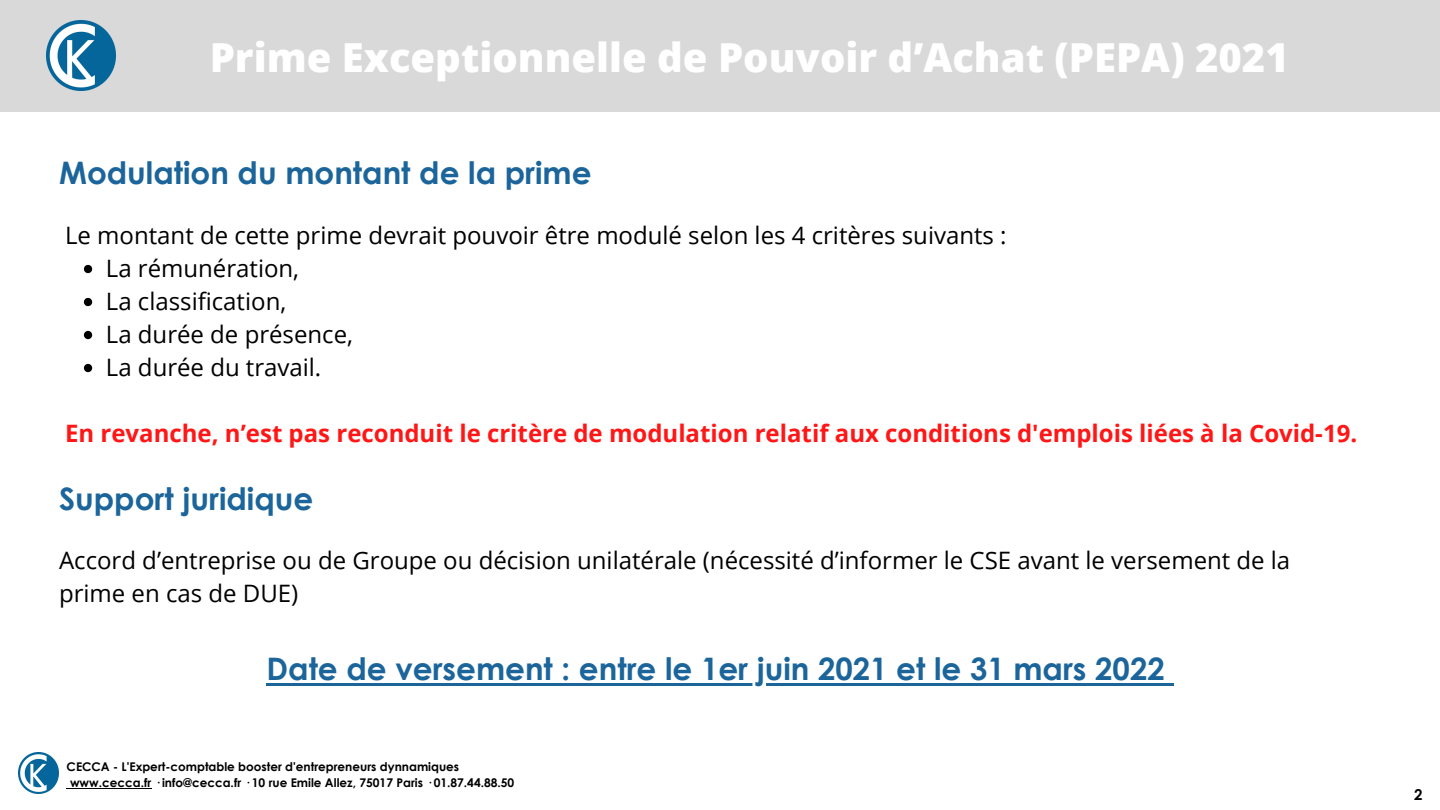
<style>
.page{position:relative;width:1440px;height:810px;background:#fff}
.page>*{position:absolute;margin:0;border:0;box-sizing:border-box;transform-origin:0 0}
.t1{font:800 40px "Open Sans";color:#fff}
.t2{font:700 31px "Century Gothic";color:#1b659b}
.t3{font:24px/33px "Open Sans";color:#000}
.t4{font:700 24px "Open Sans";color:#ff1616}
.t5{font:700 15px "Century Gothic";color:#000}
.t6{font:700 12px "Century Gothic";color:#000}
</style>
<div class="page">
<div style="left:0;top:0;width:1440px;height:112px;background:#d9d9d9"></div>
<img style="left:46px;top:21px;width:70px;height:70px">
<hr style="left:70px;top:788px;width:81px;height:1px;background:#000">
<img style="left:18px;top:753px;width:41px;height:40px">
<svg style="left:84px;top:265px;width:8px;height:8px"></svg>
<svg style="left:84px;top:298px;width:8px;height:8px"></svg>
<svg style="left:84px;top:331px;width:8px;height:8px"></svg>
<svg style="left:84px;top:364px;width:8px;height:8px"></svg>
<hr style="left:267px;top:683px;width:898px;height:3px;background:#1b659b">
<svg style="left:1165px;top:683px;width:8px;height:3px"></svg>
<p class="t1" style="left:210px;top:30px;width:1081px">Prime Exceptionnelle de Pouvoir d’Achat (PEPA) 2021</p>
<p class="t2" style="left:59px;top:152px;width:534px">Modulation du montant de la prime</p>
<p class="t3" style="left:65px;top:218px;width:943px">Le montant de cette prime devrait pouvoir être modulé selon les 4 critères suivants :</p>
<p class="t3" style="left:106px;top:251px;width:195px">La rémunération,</p>
<p class="t3" style="left:106px;top:284px;width:182px">La classification,</p>
<p class="t3" style="left:106px;top:317px;width:249px">La durée de présence,</p>
<p class="t3" style="left:106px;top:350px;width:217px">La durée du travail.</p>
<p class="t4" style="left:65px;top:416px;width:1294px">En revanche, n’est pas reconduit le critère de modulation relatif aux conditions d'emplois liées à la Covid-19.</p>
<p class="t2" style="left:59px;top:479px;width:256px">Support juridique</p>
<p class="t3" style="left:59px;top:543px;width:1233px">Accord d’entreprise ou de Groupe ou décision unilatérale (nécessité d’informer le CSE avant le versement de la prime en cas de DUE)</p>
<p class="t2" style="left:267px;top:649px;width:900px">Date de versement : entre le 1er juin 2021 et le 31 mars 2022</p>
<p class="t6" style="left:67px;top:759px;width:394px">CECCA - L'Expert-comptable booster d'entrepreneurs dynnamiques</p>
<p class="t6" style="left:70px;top:775px;width:446px">www.cecca.fr · info@cecca.fr · 10 rue Emile Allez, 75017 Paris · 01.87.44.88.50</p>
<p class="t5" style="left:1414px;top:785px;width:10px">2</p>
</div>
